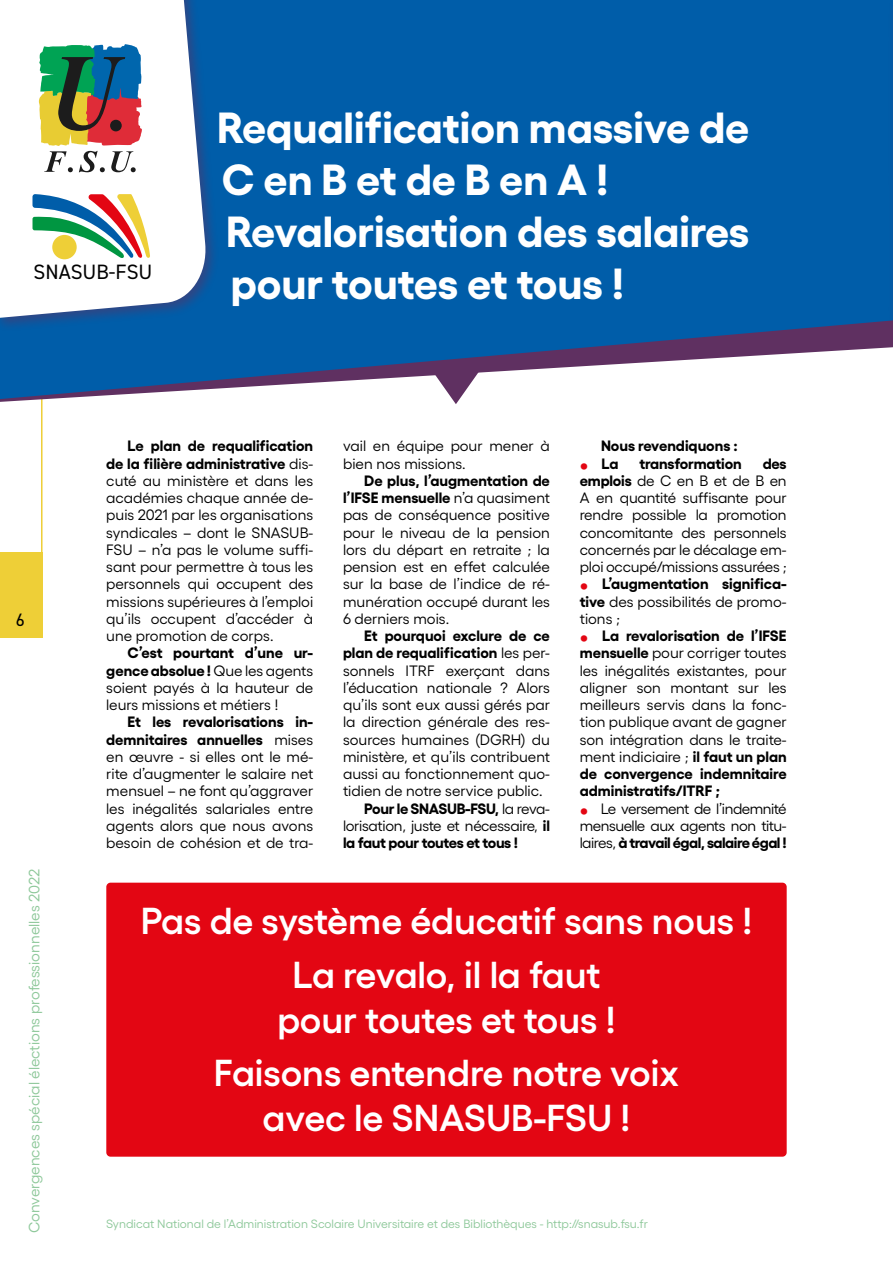
<style>
.page{position:relative;width:893px;height:1263px;background:#fff}
.page>*{position:absolute;margin:0;border:0;box-sizing:border-box;transform-origin:0 0}
.t1{font:700 43.5px/52.2px "Gellix";color:#fff}
.t2{font:600 37.5px/53.6px "Gellix";color:#fff;text-align:center}
.t3{font:20.85px "DIN2014";color:#000}
.t4{font:18px "DIN2014";color:#000}
.t5{font:15px/17.2px "Gellix";color:#000;text-align:justify}
.t6{font:700 15px "Gellix";letter-spacing:-.01em;color:#000}
.t7{font:15px "Gellix";color:#8ec89a}
.t8{font:15px "Gellix";letter-spacing:-.02em;color:#000}
.t9{font:12px "Gellix";color:#8ec89a}
.s1{font-weight:700}
.s2{font-weight:400}
.s3{font-size:22.5px;color:#e30613}
.s4{font-weight:700;font-size:22.5px;color:#e30613}
</style>
<div class="page">
<div style="left:0;top:553px;width:43px;height:85px;background:#eecf37"></div>
<hr style="left:41px;top:0;width:2px;height:553px;background:#eecf37">
<div style="left:219px;top:0;width:668px;height:320px;background:#005da9"></div>
<svg style="left:0;top:320px;width:893px;height:82px"></svg>
<svg style="left:427px;top:364px;width:57px;height:40px"></svg>
<div style="left:0;top:0;width:219px;height:331px;background:#5f3061;opacity:.5"></div>
<svg style="left:0;top:0;width:208px;height:318px"></svg>
<svg style="left:39px;top:44px;width:292px;height:128px"></svg>
<div style="left:29px;top:194px;width:124px;height:93px;background:#fff"></div>
<svg style="left:32px;top:194px;width:118px;height:66px"></svg>
<div style="left:106px;top:883px;width:681px;height:274px;background:#e30613;border-radius:4px"></div>
<div style="left:887px;top:0;width:6px;height:330px;background:#025ba7"></div>
<h3 class="t3" style="left:34px;top:258px;width:120px">SNASUB-FSU</h3>
<h1 class="t1" style="left:217px;top:97px;width:534px">Requalification massive de<br>C en B et de B en A !<br>Revalorisation des salaires pour toutes et tous !</h1>
<p class="t4" style="left:16px;top:609px;width:10px">6</p>
<p class="t5" style="left:106px;top:436px;width:208px;text-indent:21px"><span class="s1">Le plan de requalification de la filière administrative</span> dis&shy;cuté au ministère et dans les académies chaque année de&shy;puis 2021 par les organisations syndicales – dont le SNASUB-FSU – n’a pas le volume suffi&shy;sant pour permettre à tous les personnels qui occupent des missions supérieures à l’emploi qu’ils occupent d’accéder à une promotion de corps.</p>
<p class="t5" style="left:106px;top:643px;width:208px;text-indent:21px"><span class="s1">C’est pourtant d’une ur&shy;gence absolue !</span> Que les agents soient payés à la hauteur de leurs missions et métiers !</p>
<p class="t5" style="left:106px;top:712px;width:208px;text-indent:21px"><span class="s1">Et les revalorisations in&shy;demnitaires annuelles</span> mises en œuvre - si elles ont le mé&shy;rite d’augmenter le salaire net mensuel – ne font qu’aggraver les inégalités salariales entre agents alors que nous avons besoin de cohésion et de tra-</p>
<p class="t5" style="left:343px;top:436px;width:208px">vail en équipe pour mener à bien nos missions.</p>
<p class="t5" style="left:343px;top:470px;width:208px;text-indent:21px"><span class="s1">De plus, l’augmentation de l’IFSE mensuelle</span> n’a quasiment pas de conséquence positive pour le niveau de la pension lors du départ en retraite ; la pension est en effet calculée sur la base de l’indice de ré&shy;munération occupé durant les 6 derniers mois.</p>
<p class="t6" style="left:364px;top:624px;width:187px">Et pourquoi exclure de ce</p>
<p class="t6" style="left:343px;top:641px;width:208px">plan de requalification <span class="s2">les per-</span></p>
<p class="t5" style="left:343px;top:660px;width:208px">sonnels ITRF exerçant dans</p>
<p class="t5" style="left:343px;top:677px;width:208px">l’éducation nationale ? Alors</p>
<p class="t5" style="left:343px;top:695px;width:208px">qu’ils sont eux aussi gérés par</p>
<p class="t5" style="left:343px;top:712px;width:208px">la direction générale des res-</p>
<p class="t5" style="left:343px;top:729px;width:208px">sources humaines (DGRH) du</p>
<p class="t5" style="left:343px;top:746px;width:208px">ministère, et qu’ils contribuent</p>
<p class="t5" style="left:343px;top:764px;width:208px">aussi au fonctionnement quo-</p>
<p class="t5" style="left:343px;top:781px;width:201px">tidien de notre service public.</p>
<p class="t6" style="left:364px;top:796px;width:187px">Pour le SNASUB-FSU, <span class="s2">la reva-</span></p>
<p class="t8" style="left:343px;top:814px;width:208px">lorisation, juste et nécessaire, <span class="s1">il</span></p>
<p class="t6" style="left:343px;top:831px;width:177px">la faut pour toutes et tous !</p>
<p class="t6" style="left:601px;top:434px;width:138px">Nous revendiquons :</p>
<p class="t6" style="left:580px;top:451px;width:40px"><span class="s3">•</span> La</p>
<p class="t6" style="left:639px;top:451px;width:104px">transformation</p>
<p class="t5" style="left:580px;top:453px;width:208px;text-indent:183px"><span class="s1">des emplois</span> de C en B et de B en A en quantité suffisante pour rendre possible la promotion concomitante des personnels concernés par le décalage em&shy;ploi occupé/missions assurées ;</p>
<p class="t5" style="left:580px;top:574px;width:208px"><span class="s4">•</span> <span class="s1">L’augmentation significa&shy;tive</span> des possibilités de promo&shy;tions ;</p>
<p class="t5" style="left:580px;top:626px;width:208px"><span class="s4">•</span> <span class="s1">La revalorisation de l’IFSE mensuelle</span> pour corriger toutes les inégalités existantes, pour aligner son montant sur les meilleurs servis dans la fonc&shy;tion publique avant de gagner son intégration dans le traite&shy;ment indiciaire ; <span class="s1">il faut un plan de convergence indemnitaire administratifs/ITRF ;</span></p>
<p class="t5" style="left:580px;top:798px;width:208px"><span class="s4">•</span> Le versement de l’indemnité mensuelle aux agents non titu&shy;laires, <span class="s1">à travail égal, salaire égal !</span></p>
<p class="t7" style="left:23px;top:1233px;width:366px;rotate:-90deg">Convergences spécial élections professionnelles 2022</p>
<h2 class="t2" style="left:141px;top:890px;width:613px">Pas de système éducatif sans nous !<br>La revalo, il la faut</h2>
<h2 class="t2" style="left:214px;top:989px;width:466px">pour toutes et tous !<br>Faisons entendre notre voix</h2>
<h2 class="t2" style="left:263px;top:1087px;width:369px">avec le SNASUB-FSU !</h2>
<p class="t9" style="left:106px;top:1214px;width:543px">Syndicat National de l’Administration Scolaire Universitaire et des Bibliothèques - http://snasub.fsu.fr</p>
</div>
